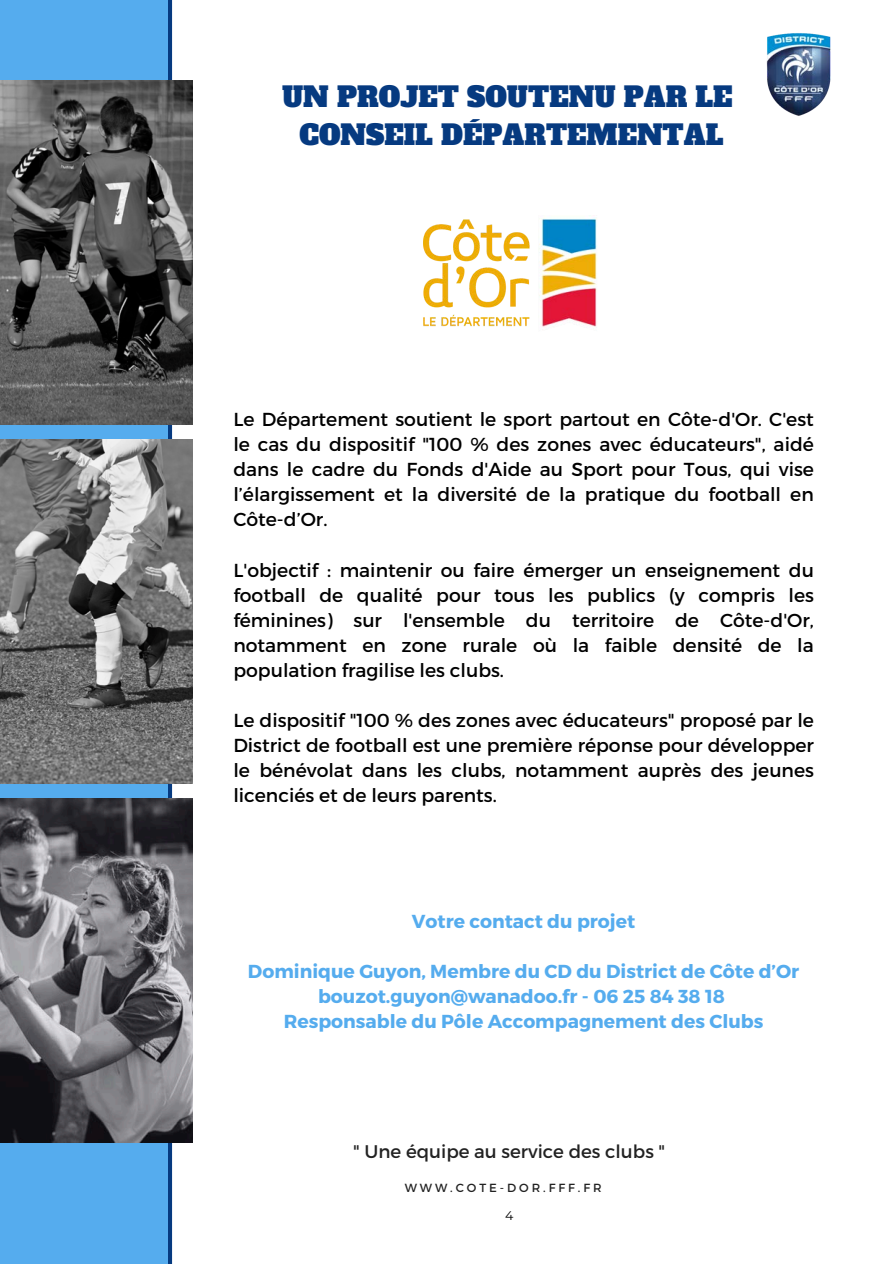
<style>
.page{position:relative;width:894px;height:1264px;background:#fff}
.page>*{position:absolute;margin:0;border:0;box-sizing:border-box;transform-origin:0 0}
.t1{font:27.15px/37.7px "Alfa Slab One";color:#063a80;text-align:center}
.t2{font:18.75px/25px "Montserrat";color:#000;text-align:justify}
.t3{font:700 18.75px/25px "Montserrat";color:#55acee;text-align:center}
.t4{font:18.3px "Montserrat";color:#222}
.t5{font:12.6px "Montserrat";color:#000}
.t6{font:11.85px "Montserrat";letter-spacing:.25em;color:#222}
</style>
<div class="page">
<div style="left:167px;top:0;width:5px;height:1263px;background:#063a80"></div>
<div style="left:0;top:0;width:168px;height:1263px;background:#55acee"></div>
<img style="left:0;top:81px;width:192px;height:343px">
<img style="left:0;top:440px;width:192px;height:343px">
<img style="left:0;top:799px;width:192px;height:343px">
<img style="left:766px;top:33px;width:65px;height:83px">
<img style="left:423px;top:215px;width:174px;height:113px">
<p class="t1" style="left:282px;top:79px;width:452px">UN PROJET SOUTENU PAR LE<br>CONSEIL DÉPARTEMENTAL</p>
<h3 class="t2" style="left:233px;top:406px;width:582px">Le Département soutient le sport partout en Côte-d'Or. C'est le cas du dispositif "100 % des zones avec éducateurs", aidé dans le cadre du Fonds d'Aide au Sport pour Tous, qui vise l’élargissement et la diversité de la pratique du football en Côte-d’Or.</h3>
<h2 class="t2" style="left:233px;top:556px;width:582px">L'objectif : maintenir ou faire émerger un enseignement du football de qualité pour tous les publics (y compris les féminines) sur l'ensemble du territoire de Côte-d'Or, notamment en zone rurale où la faible densité de la population fragilise les clubs.</h2>
<h2 class="t2" style="left:233px;top:707px;width:582px">Le dispositif "100 % des zones avec éducateurs" proposé par le District de football est une première réponse pour développer le bénévolat dans les clubs, notamment auprès des jeunes licenciés et de leurs parents.</h2>
<h3 class="t3" style="left:412px;top:907px;width:225px">Votre contact du projet</h3>
<p class="t3" style="left:248px;top:957px;width:552px">Dominique Guyon, Membre du CD du District de Côte d’Or bouzot.guyon@wanadoo.fr - 06 25 84 38 18<br>Responsable du Pôle Accompagnement des Clubs</p>
<p class="t4" style="left:353px;top:1139px;width:313px">" Une équipe au service des clubs "</p>
<h1 class="t6" style="left:404px;top:1179px;width:198px">WWW.COTE-DOR.FFF.FR</h1>
<h3 class="t5" style="left:505px;top:1207px;width:10px">4</h3>
</div>
